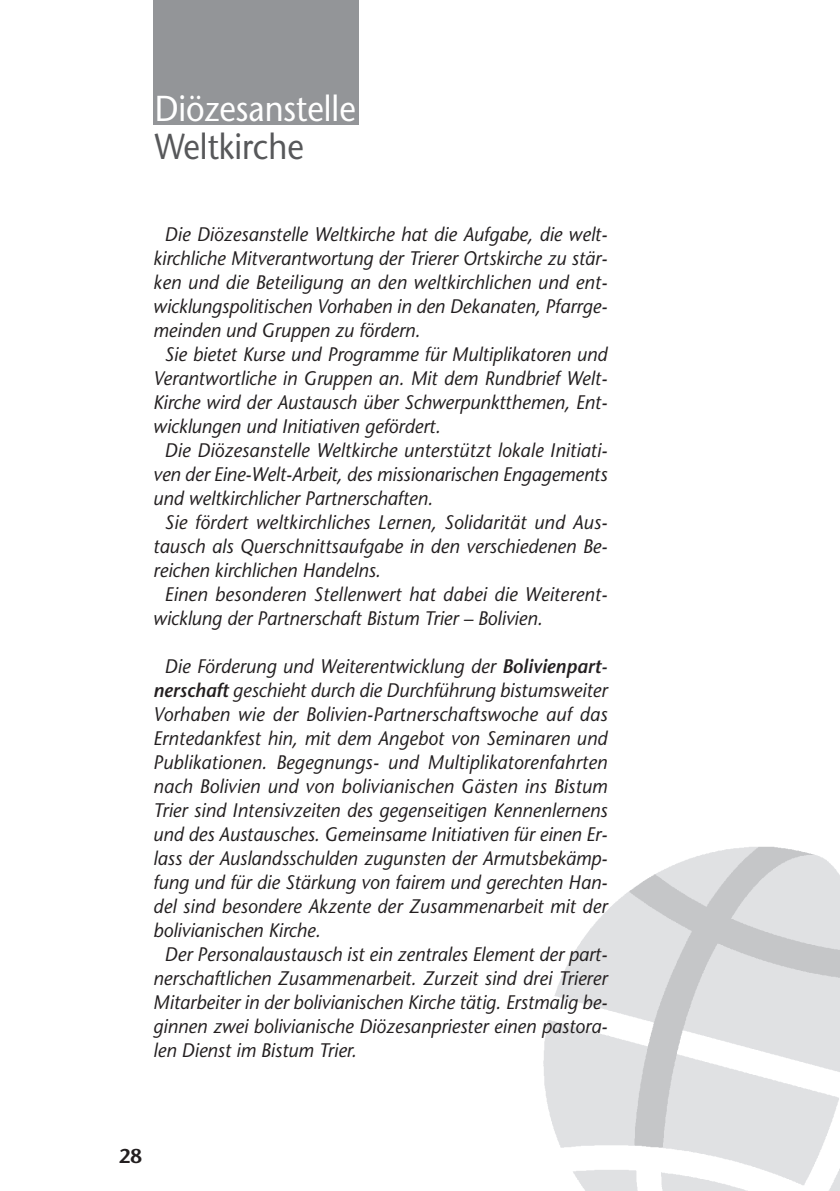
<style>
.page{position:relative;width:840px;height:1191px;background:#fff}
.page>*{position:absolute;margin:0;border:0;box-sizing:border-box;transform-origin:0 0}
.t1{font:36px "Stone Sans";color:#fff;scale:.9 1}
.t2{font:36px "Stone Sans";color:#57585a;scale:.9 1}
.t3{font:600 20px "Stone Sans";color:#231f20}
.t4{font:italic 19.6px "Stone Sans";color:#231f20;scale:.95 1}
.s1{font-weight:600}
</style>
<div class="page">
<img style="left:543px;top:846px;width:296px;height:345px">
<div style="left:153px;top:0;width:206px;height:125px;background:#939598"></div>
<h1 class="t1" style="left:155px;top:94px;width:225px">Diözesanstelle</h1>
<h1 class="t2" style="left:155px;top:132px;width:167px">Weltkirche</h1>
<p class="t4" style="left:164px;top:227px;width:467px">Die Diözesanstelle Weltkirche hat die Aufgabe, die welt-</p>
<p class="t4" style="left:153px;top:251px;width:479px">kirchliche Mitverantwortung der Trierer Ortskirche zu stär-</p>
<p class="t4" style="left:153px;top:275px;width:479px">ken und die Beteiligung an den weltkirchlichen und ent-</p>
<p class="t4" style="left:153px;top:299px;width:479px">wicklungspolitischen Vorhaben in den Dekanaten, Pfarrge-</p>
<p class="t4" style="left:153px;top:323px;width:282px">meinden und Gruppen zu fördern.</p>
<p class="t4" style="left:164px;top:347px;width:467px">Sie bietet Kurse und Programme für Multiplikatoren und</p>
<p class="t4" style="left:153px;top:371px;width:479px">Verantwortliche in Gruppen an. Mit dem Rundbrief Welt-</p>
<p class="t4" style="left:153px;top:395px;width:479px">Kirche wird der Austausch über Schwerpunktthemen, Ent-</p>
<p class="t4" style="left:153px;top:419px;width:304px">wicklungen und Initiativen gefördert.</p>
<p class="t4" style="left:164px;top:443px;width:467px">Die Diözesanstelle Weltkirche unterstützt lokale Initiati-</p>
<p class="t4" style="left:153px;top:467px;width:479px">ven der Eine-Welt-Arbeit, des missionarischen Engagements</p>
<p class="t4" style="left:153px;top:491px;width:296px">und weltkirchlicher Partnerschaften.</p>
<p class="t4" style="left:164px;top:515px;width:467px">Sie fördert weltkirchliches Lernen, Solidarität und Aus-</p>
<p class="t4" style="left:153px;top:539px;width:479px">tausch als Querschnittsaufgabe in den verschiedenen Be-</p>
<p class="t4" style="left:153px;top:563px;width:241px">reichen kirchlichen Handelns.</p>
<p class="t4" style="left:164px;top:587px;width:467px">Einen besonderen Stellenwert hat dabei die Weiterent-</p>
<p class="t4" style="left:153px;top:611px;width:411px">wicklung der Partnerschaft Bistum Trier – Bolivien.</p>
<p class="t4" style="left:164px;top:659px;width:467px">Die Förderung und Weiterentwicklung der <span class="s1">Bolivienpart-</span></p>
<p class="t4" style="left:153px;top:683px;width:479px"><span class="s1">nerschaft</span> geschieht durch die Durchführung bistumsweiter</p>
<p class="t4" style="left:153px;top:707px;width:479px">Vorhaben wie der Bolivien-Partnerschaftswoche auf das</p>
<p class="t4" style="left:153px;top:731px;width:479px">Erntedankfest hin, mit dem Angebot von Seminaren und</p>
<p class="t4" style="left:153px;top:755px;width:479px">Publikationen. Begegnungs- und Multiplikatorenfahrten</p>
<p class="t4" style="left:153px;top:779px;width:479px">nach Bolivien und von bolivianischen Gästen ins Bistum</p>
<p class="t4" style="left:153px;top:803px;width:479px">Trier sind Intensivzeiten des gegenseitigen Kennenlernens</p>
<p class="t4" style="left:153px;top:827px;width:479px">und des Austausches. Gemeinsame Initiativen für einen Er-</p>
<p class="t4" style="left:153px;top:851px;width:479px">lass der Auslandsschulden zugunsten der Armutsbekämp-</p>
<p class="t4" style="left:153px;top:875px;width:479px">fung und für die Stärkung von fairem und gerechten Han-</p>
<p class="t4" style="left:153px;top:899px;width:479px">del sind besondere Akzente der Zusammenarbeit mit der</p>
<p class="t4" style="left:153px;top:923px;width:177px">bolivianischen Kirche.</p>
<p class="t4" style="left:164px;top:947px;width:467px">Der Personalaustausch ist ein zentrales Element der part-</p>
<p class="t4" style="left:153px;top:971px;width:479px">nerschaftlichen Zusammenarbeit. Zurzeit sind drei Trierer</p>
<p class="t4" style="left:153px;top:995px;width:479px">Mitarbeiter in der bolivianischen Kirche tätig. Erstmalig be-</p>
<p class="t4" style="left:153px;top:1019px;width:479px">ginnen zwei bolivianische Diözesanpriester einen pastora-</p>
<p class="t4" style="left:153px;top:1043px;width:215px">len Dienst im Bistum Trier.</p>
<p class="t3" style="left:119px;top:1148px;width:24px">28</p>
</div>
